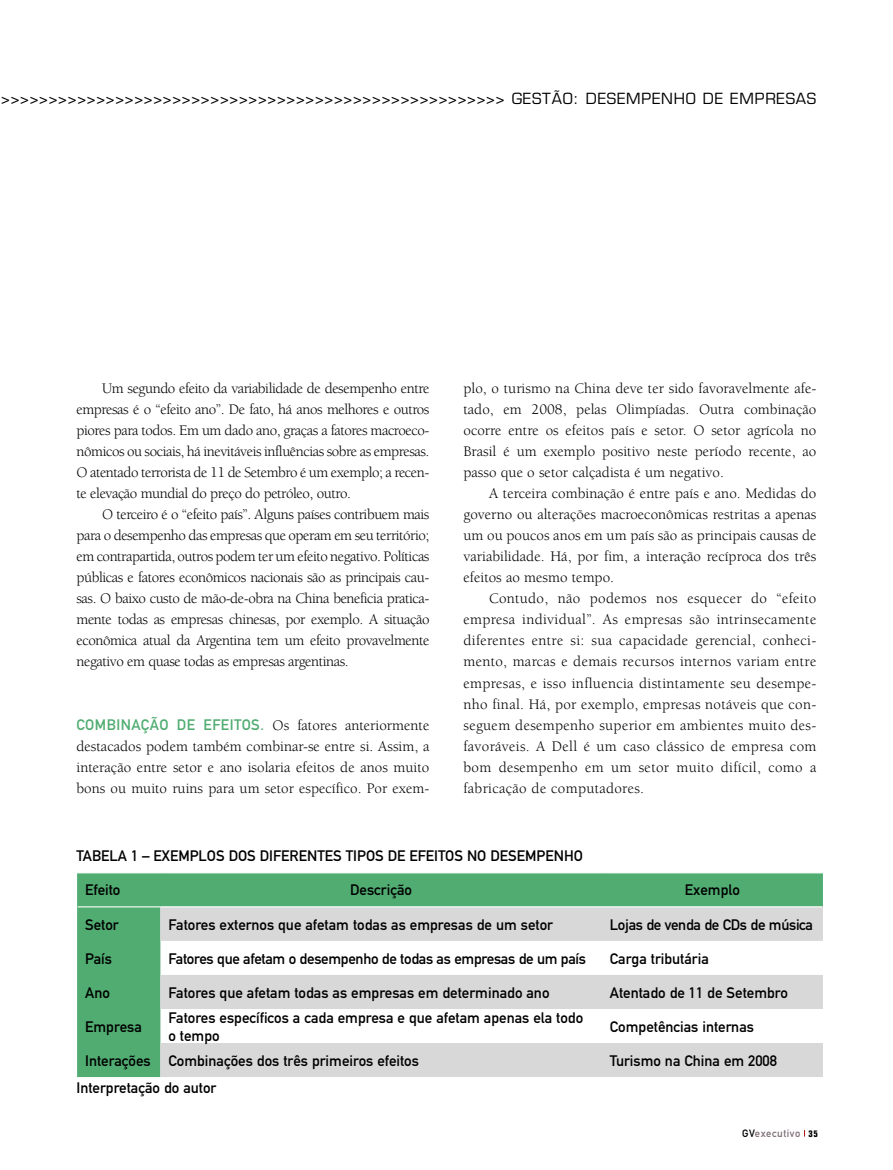
<style>
.page{position:relative;width:893px;height:1170px;background:#fff}
.page>*{position:absolute;margin:0;border:0;box-sizing:border-box;transform-origin:0 0}
.t1{font:15px/21px "Berkeley";color:#000;text-align:justify}
.t2{font:15px/18px "DIN Mittelschrift";color:#000}
.t3{font:15px "Eurostile";letter-spacing:.05em;color:#000}
.t4{font:15px "DIN Mittelschrift";letter-spacing:-.02em;color:#000}
.t5{font:10.5px "DIN Mittelschrift";letter-spacing:.05em;color:#7f6d77}
.s1{font-family:"DIN Mittelschrift";color:#50ac71}
.s2{color:#000}
.s3{font-family:"Eurostile";font-weight:700;font-stretch:condensed;font-size:9px;color:#000}
</style>
<div class="page">
<div style="left:77px;top:873px;width:746px;height:203px;background:#50ac71"></div>
<svg style="left:160px;top:906px;width:663px;height:170px;fill:#d8d8d8"></svg>
<hr style="left:78px;top:906px;width:82px;height:1px;background:#fff">
<hr style="left:160px;top:906px;width:442px;height:1px;background:#fff">
<hr style="left:602px;top:906px;width:220px;height:1px;background:#fff">
<p class="t3" style="left:1px;top:90px;width:817px">&gt;&gt;&gt;&gt;&gt;&gt;&gt;&gt;&gt;&gt;&gt;&gt;&gt;&gt;&gt;&gt;&gt;&gt;&gt;&gt;&gt;&gt;&gt;&gt;&gt;&gt;&gt;&gt;&gt;&gt;&gt;&gt;&gt;&gt;&gt;&gt;&gt;&gt;&gt;&gt;&gt;&gt;&gt;&gt;&gt;&gt;&gt;&gt;&gt;&gt;&gt;&gt;&gt; GESTÃO: DESEMPENHO DE EMPRESAS</p>
<p class="t1" style="left:77px;top:378px;width:354px;text-indent:26px">Um segundo efeito da variabilidade de desempenho entre empresas é o “efeito ano”. De fato, há anos melhores e outros piores para todos. Em um dado ano, graças a fatores macroeco&shy;nômicos ou sociais, há inevitáveis influências sobre as empresas.<br>O atentado terrorista de 11 de Setembro é um exemplo; a recen&shy;te elevação mundial do preço do petróleo, outro.</p>
<p class="t1" style="left:77px;top:504px;width:354px;text-indent:26px">O terceiro é o “efeito país”. Alguns países contribuem mais para o desempenho das empresas que operam em seu território; em contrapartida, outros podem ter um efeito negativo. Políticas públicas e fatores econômicos nacionais são as principais cau&shy;sas. O baixo custo de mão-de-obra na China beneficia pratica&shy;mente todas as empresas chinesas, por exemplo. A situação econômica atual da Argentina tem um efeito provavelmente negativo em quase todas as empresas argentinas.</p>
<p class="t1" style="left:77px;top:714px;width:354px"><span class="s1">Combinação de efeitos.</span> Os fatores anteriormente destacados podem também combinar-se entre si. Assim, a interação entre setor e ano isolaria efeitos de anos muito bons ou muito ruins para um setor específico. Por exem-</p>
<p class="t1" style="left:463px;top:378px;width:354px">plo, o turismo na China deve ter sido favoravelmente afe&shy;tado, em 2008, pelas Olimpíadas. Outra combinação ocorre entre os efeitos país e setor. O setor agrícola no Brasil é um exemplo positivo neste período recente, ao passo que o setor calçadista é um negativo.</p>
<p class="t1" style="left:463px;top:483px;width:354px;text-indent:26px">A terceira combinação é entre país e ano. Medidas do governo ou alterações macroeconômicas restritas a apenas um ou poucos anos em um país são as principais causas de variabilidade. Há, por fim, a interação recíproca dos três efeitos ao mesmo tempo.</p>
<p class="t1" style="left:463px;top:588px;width:354px;text-indent:26px">Contudo, não podemos nos esquecer do “efeito empresa individual”. As empresas são intrinsecamente diferentes entre si: sua capacidade gerencial, conheci&shy;mento, marcas e demais recursos internos variam entre empresas, e isso influencia distintamente seu desempe&shy;nho final. Há, por exemplo, empresas notáveis que con&shy;seguem desempenho superior em ambientes muito des&shy;favoráveis. A Dell é um caso clássico de empresa com bom desempenho em um setor muito difícil, como a fabricação de computadores.</p>
<p class="t2" style="left:77px;top:846px;width:508px">Tabela 1 – Exemplos dos diferentes tipos de efeitos no desempenho</p>
<p class="t2" style="left:85px;top:881px;width:37px">Efeito</p>
<p class="t2" style="left:350px;top:881px;width:63px">Descrição</p>
<p class="t2" style="left:685px;top:881px;width:56px">Exemplo</p>
<p class="t2" style="left:85px;top:915px;width:35px">Setor</p>
<p class="t2" style="left:168px;top:915px;width:386px">Fatores externos que afetam todas as empresas de um setor</p>
<p class="t4" style="left:610px;top:915px;width:205px">Lojas de venda de CDs de música</p>
<p class="t2" style="left:85px;top:949px;width:28px">País</p>
<p class="t4" style="left:168px;top:949px;width:419px">Fatores que afetam o desempenho de todas as empresas de um país</p>
<p class="t2" style="left:610px;top:949px;width:100px">Carga tributária</p>
<p class="t2" style="left:85px;top:983px;width:26px">Ano</p>
<p class="t2" style="left:168px;top:983px;width:382px">Fatores que afetam todas as empresas em determinado ano</p>
<p class="t2" style="left:610px;top:983px;width:180px">Atentado de 11 de Setembro</p>
<p class="t2" style="left:85px;top:1017px;width:58px">Empresa</p>
<p class="t2" style="left:168px;top:1008px;width:416px">Fatores específicos a cada empresa e que afetam apenas ela todo o tempo</p>
<p class="t2" style="left:610px;top:1017px;width:146px">Competências internas</p>
<p class="t2" style="left:85px;top:1051px;width:335px">Interações Combinações dos três primeiros efeitos</p>
<p class="t2" style="left:610px;top:1051px;width:169px">Turismo na China em 2008</p>
<p class="t2" style="left:77px;top:1079px;width:142px">Interpretação do autor</p>
<p class="t5" style="left:742px;top:1126px;width:77px"><span class="s2">gv</span>executivo <span class="s3">35</span></p>
</div>
